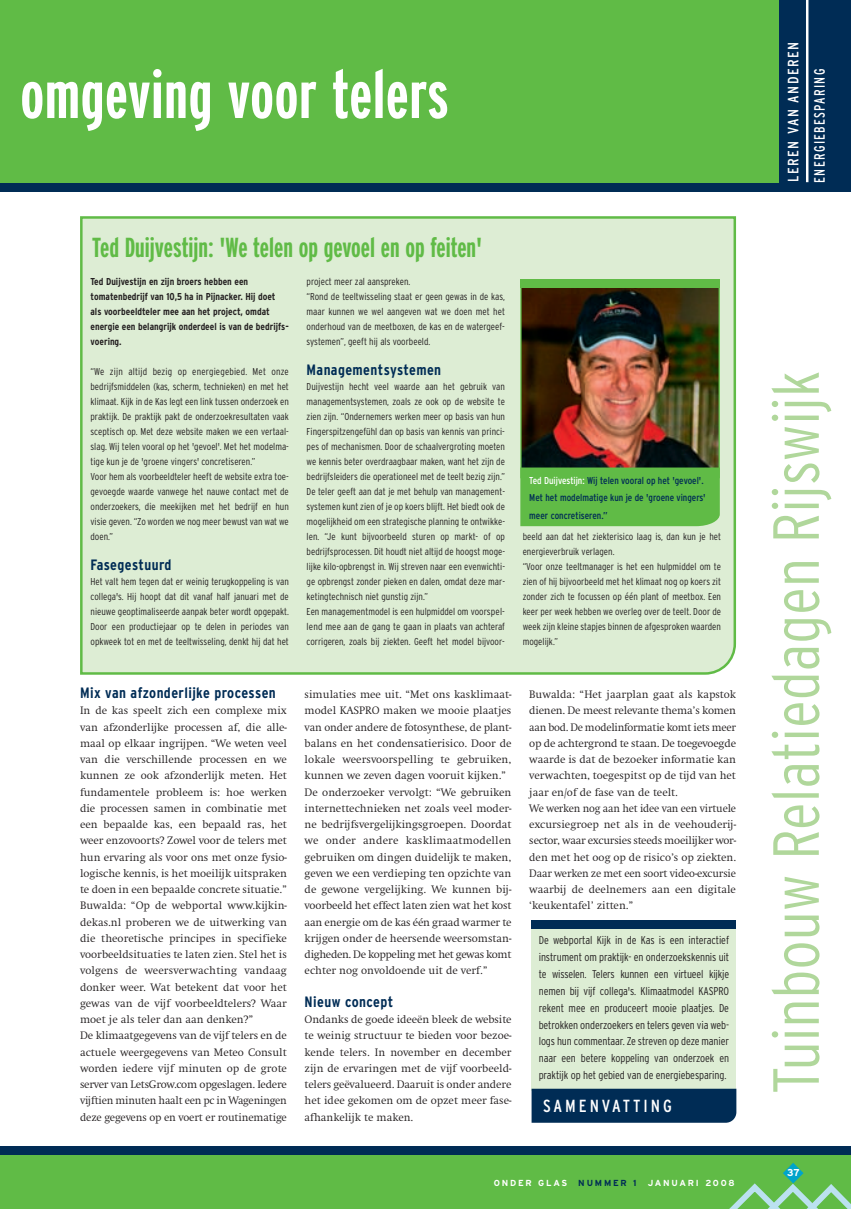
<style>
.page{position:relative;width:851px;height:1209px;background:#fff}
.page>*{position:absolute;margin:0;border:0;box-sizing:border-box;transform-origin:0 0}
.t1{font:700 extra-condensed 67.5px "Interstate";letter-spacing:.01em;color:#fff}
.t2{font:300 condensed 65px "Interstate";color:#b0d79b}
.t3{font:700 extra-condensed 27.5px "Interstate";color:#60bb46}
.t4{font:condensed 17.5px "Interstate";letter-spacing:.17em;color:#fff}
.t5{font:700 condensed 15px "Interstate";letter-spacing:.025em;color:#002c55}
.t6{font:condensed 15px/26.4px "Interstate";letter-spacing:.1em;color:#fff}
.t7{font:300 11.25px/16.2px "Swift";letter-spacing:-.005em;color:#231f20}
.t8{font:300 condensed 11.25px/16.9px "Interstate";letter-spacing:-.01em;color:#231f20;text-align:justify}
.t9{font:300 condensed 10px/15px "Interstate";color:#231f20}
.t10{font:700 condensed 10px/15px "Interstate";color:#231f20}
.t11{font:condensed 10px/17.5px "Interstate";color:#002c55}
.t12{font:700 10px "Interstate";color:#fff}
.t13{font:700 8.75px "Interstate";letter-spacing:.205em;color:#fff}
.t14{font:700 8.75px "Interstate";letter-spacing:.205em;color:#002c55}
.s1{color:#fff}
</style>
<div class="page">
<div style="left:0;top:0;width:850px;height:189px;background:#60bb46"></div>
<div style="left:0;top:183px;width:850px;height:9px;background:#002c55"></div>
<div style="left:0;top:1155px;width:850px;height:54px;background:#60bb46"></div>
<svg style="left:729px;top:1163px;width:121px;height:46px"></svg>
<div style="left:779px;top:0;width:71px;height:192px;background:#002c55"></div>
<div style="left:0;top:1146px;width:850px;height:9px;background:#002c55"></div>
<hr style="left:805px;top:0;width:3px;height:182px;background:#fff">
<div style="left:531px;top:922px;width:205px;height:169px;background:#ddedd4"></div>
<div style="left:531px;top:1089px;width:206px;height:34px;background:#002c55"></div>
<div style="left:531px;top:920px;width:205px;height:9px;background:#002c55"></div>
<div style="left:80px;top:216px;width:656px;height:459px;background:#ddedd4"></div>
<img style="left:522px;top:288px;width:195px;height:179px">
<div style="left:520px;top:467px;width:199px;height:59px;background:#60bb46"></div>
<div style="left:520px;top:279px;width:199px;height:9px;background:#60bb46"></div>
<h1 class="t1" style="left:20px;top:70px;width:429px">omgeving voor telers</h1>
<h3 class="t3" style="left:92px;top:237px;width:391px">Ted Duijvestijn: 'We telen op gevoel en op feiten'</h3>
<p class="t10" style="left:90px;top:275px;width:200px">Ted Duijvestijn en zijn broers hebben een tomatenbedrijf van 10,5 ha in Pijnacker. Hij doet als voorbeeldteler mee aan het project, omdat energie een belangrijk onderdeel is van de bedrijfs&shy;voering.</p>
<p class="t9" style="left:90px;top:365px;width:200px">“We zijn altijd bezig op energiegebied. Met onze bedrijfsmiddelen (kas, scherm, technieken) en met het klimaat. Kijk in de Kas legt een link tussen onderzoek en praktijk. De praktijk pakt de onderzoekresultaten vaak sceptisch op. Met deze website maken we een vertaal&shy;slag. Wij telen vooral op het 'gevoel'. Met het modelma&shy;tige kun je de 'groene vingers' concretiseren.”<br>Voor hem als voorbeeldteler heeft de website extra toe&shy;gevoegde waarde vanwege het nauwe contact met de onderzoekers, die meekijken met het bedrijf en hun visie geven. “Zo worden we nog meer bewust van wat we doen.”</p>
<h3 class="t5" style="left:90px;top:558px;width:82px">Fasegestuurd</h3>
<p class="t9" style="left:90px;top:575px;width:200px;text-align:justify">Het valt hem tegen dat er weinig terugkoppeling is van collega's. Hij hoopt dat dit vanaf half januari met de nieuwe geoptimaliseerde aanpak beter wordt opgepakt.<br>Door een productiejaar op te delen in periodes van opkweek tot en met de teeltwisseling, denkt hij dat het</p>
<p class="t9" style="left:306px;top:275px;width:200px">project meer zal aanspreken.<br>“Rond de teeltwisseling staat er geen gewas in de kas, maar kunnen we wel aangeven wat we doen met het onderhoud van de meetboxen, de kas en de watergeef&shy;systemen”, geeft hij als voorbeeld.</p>
<h3 class="t5" style="left:306px;top:363px;width:136px">Managementsystemen</h3>
<p class="t9" style="left:306px;top:380px;width:200px">Duijvestijn hecht veel waarde aan het gebruik van managementsystemen, zoals ze ook op de website te zien zijn. “Ondernemers werken meer op basis van hun Fingerspitzengefühl dan op basis van kennis van princi&shy;pes of mechanismen. Door de schaalvergroting moeten we kennis beter overdraagbaar maken, want het zijn de bedrijfsleiders die operationeel met de teelt bezig zijn.” De teler geeft aan dat je met behulp van management&shy;systemen kunt zien of je op koers blijft. Het biedt ook de mogelijkheid om een strategische planning te ontwikke&shy;len. “Je kunt bijvoorbeeld sturen op markt- of op bedrijfsprocessen. Dit houdt niet altijd de hoogst moge&shy;lijke kilo-opbrengst in. Wij streven naar een evenwichti&shy;ge opbrengst zonder pieken en dalen, omdat deze mar&shy;ketingtechnisch niet gunstig zijn.”<br>Een managementmodel is een hulpmiddel om voorspel&shy;lend mee aan de gang te gaan in plaats van achteraf corrigeren, zoals bij ziekten. Geeft het model bijvoor-</p>
<p class="t11" style="left:529px;top:472px;width:178px"><span class="s1">Ted Duijvestijn:</span> Wij telen vooral op het 'gevoel'.<br>Met het modelmatige kun je de 'groene vingers' meer concretiseren.”</p>
<p class="t9" style="left:522px;top:530px;width:200px">beeld aan dat het ziekterisico laag is, dan kun je het energieverbruik verlagen.<br>“Voor onze teeltmanager is het een hulpmiddel om te zien of hij bijvoorbeeld met het klimaat nog op koers zit zonder zich te focussen op één plant of meetbox. Een keer per week hebben we overleg over de teelt. Door de week zijn kleine stapjes binnen de afgesproken waarden mogelijk.”</p>
<h3 class="t5" style="left:80px;top:686px;width:197px">Mix van afzonderlijke processen</h3>
<p class="t7" style="left:80px;top:703px;width:208px">In de kas speelt zich een complexe mix van afzonderlijke processen af, die alle&shy;maal op elkaar ingrijpen. “We weten veel van die verschillende processen en we kunnen ze ook afzonderlijk meten. Het fundamentele probleem is: hoe werken die processen samen in combinatie met een bepaalde kas, een bepaald ras, het weer enzovoorts? Zowel voor de telers met hun ervaring als voor ons met onze fysio&shy;logische kennis, is het moeilijk uitspraken te doen in een bepaalde concrete situatie.” Buwalda: “Op de webportal www.kijkin&shy;dekas.nl proberen we de uitwerking van die theoretische principes in specifieke voorbeeldsituaties te laten zien. Stel het is volgens de weersverwachting vandaag donker weer. Wat betekent dat voor het gewas van de vijf voorbeeldtelers? Waar moet je als teler dan aan denken?”<br>De klimaatgegevens van de vijf telers en de actuele weergegevens van Meteo Consult worden iedere vijf minuten op de grote server van LetsGrow.com opgeslagen. Iedere vijftien minuten haalt een pc in Wageningen deze gegevens op en voert er routinematige</p>
<p class="t7" style="left:304px;top:687px;width:208px">simulaties mee uit. “Met ons kasklimaat&shy;model KASPRO maken we mooie plaatjes van onder andere de fotosynthese, de plant&shy;balans en het condensatierisico. Door de lokale weersvoorspelling te gebruiken, kunnen we zeven dagen vooruit kijken.” De onderzoeker vervolgt: “We gebruiken internettechnieken net zoals veel moder&shy;ne bedrijfsvergelijkingsgroepen. Doordat we onder andere kasklimaatmodellen gebruiken om dingen duidelijk te maken, geven we een verdieping ten opzichte van de gewone vergelijking. We kunnen bij&shy;voorbeeld het effect laten zien wat het kost aan energie om de kas één graad warmer te krijgen onder de heersende weersomstan&shy;digheden. De koppeling met het gewas komt echter nog onvoldoende uit de verf.”</p>
<h3 class="t5" style="left:304px;top:995px;width:90px">Nieuw concept</h3>
<p class="t7" style="left:304px;top:1012px;width:208px;text-align:justify">Ondanks de goede ideeën bleek de website te weinig structuur te bieden voor bezoe&shy;kende telers. In november en december zijn de ervaringen met de vijf voorbeeld&shy;telers geëvalueerd. Daaruit is onder andere het idee gekomen om de opzet meer fase&shy;afhankelijk te maken.</p>
<p class="t7" style="left:529px;top:687px;width:208px">Buwalda: “Het jaarplan gaat als kapstok dienen. De meest relevante thema’s komen aan bod. De modelinformatie komt iets meer op de achtergrond te staan. De toegevoegde waarde is dat de bezoeker informatie kan verwachten, toegespitst op de tijd van het jaar en/of de fase van de teelt.<br>We werken nog aan het idee van een virtuele excursiegroep net als in de veehouderij&shy;sector, waar excursies steeds moeilijker wor&shy;den met het oog op de risico’s op ziekten.<br>Daar werken ze met een soort video-excursie waarbij de deelnemers aan een digitale ‘keukentafel’ zitten.”</p>
<p class="t8" style="left:538px;top:933px;width:192px">De webportal Kijk in de Kas is een interactief instrument om praktijk- en onderzoekskennis uit te wisselen. Telers kunnen een virtueel kijkje nemen bij vijf collega's. Klimaatmodel KASPRO rekent mee en produceert mooie plaatjes. De betrokken onderzoekers en telers geven via web&shy;logs hun commentaar. Ze streven op deze manier naar een betere koppeling van onderzoek en praktijk op het gebied van de energiebesparing.</p>
<h3 class="t4" style="left:543px;top:1099px;width:130px">SAMENVATTING</h3>
<p class="t13" style="left:493px;top:1179px;width:75px">ONDER GLAS</p>
<p class="t14" style="left:578px;top:1179px;width:60px">NUMMER 1</p>
<p class="t13" style="left:647px;top:1179px;width:89px">JANUARI 2008</p>
<h3 class="t6" style="left:781px;top:183px;width:142px;rotate:-90deg">LEREN VAN ANDEREN<br>ENERGIEBESPARING</h3>
<h2 class="t2" style="left:771px;top:1094px;width:725px;rotate:-90deg">Tuinbouw Relatiedagen Rijswijk</h2>
<p class="t12" style="left:787px;top:1169px;width:14px">37</p>
</div>
